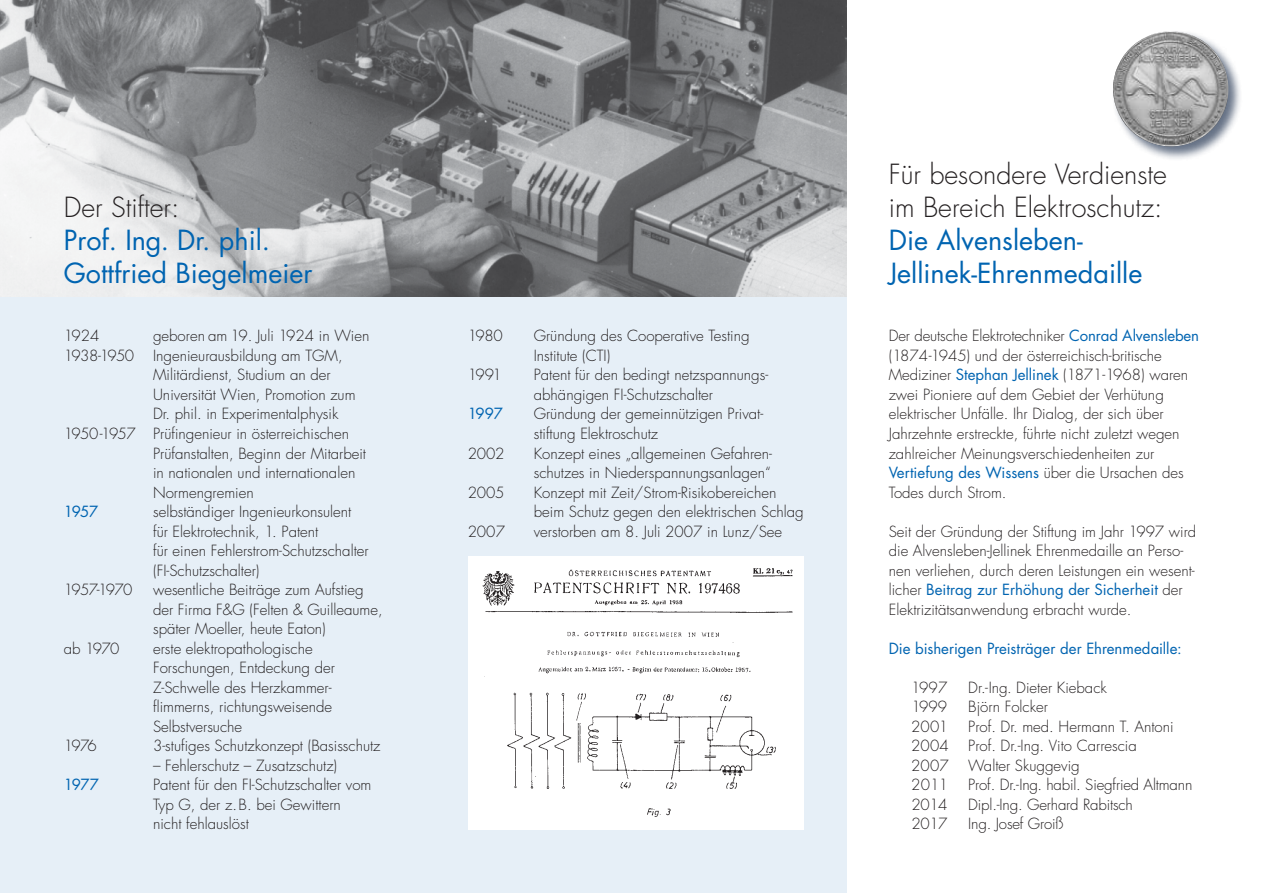
<style>
.page{position:relative;width:1263px;height:893px;background:#fff}
.page>*{position:absolute;margin:0;border:0;box-sizing:border-box;transform-origin:0 0}
.t1{font:27px/33px "Futura Std";color:#0064b1}
.t2{font:300 27px/33px "Futura Std";color:#231f20}
.t3{font:300 15px/19.5px "Futura Std";color:#231f20}
.t4{font:15px "Futura Std";letter-spacing:-.005em;color:#0064b1}
.t5{font:300 15px "Futura Std";letter-spacing:-.045em;color:#231f20}
.t6{font:300 15px "Futura Std";letter-spacing:-.055em;color:#231f20}
.s1{font-weight:400;color:#0064b1}
</style>
<div class="page">
<div style="left:0;top:0;width:846px;height:893px;background:#e6eff7"></div>
<div style="left:468px;top:556px;width:336px;height:273px;background:#fff"></div>
<img style="left:482px;top:568px;width:311px;height:249px">
<img style="left:0;top:0;width:846px;height:297px">
<div style="left:1112px;top:30px;width:131px;height:131px;background:#34445e;opacity:.75"></div>
<img style="left:1113px;top:31px;width:115px;height:115px">
<h1 class="t2" style="left:64px;top:191px;width:117px">Der Stifter:</h1>
<h1 class="t1" style="left:64px;top:224px;width:250px">Prof. Ing. Dr. phil.<br>Gottfried Biegelmeier</h1>
<p class="t3" style="left:64px;top:327px;width:37px">1924</p>
<p class="t3" style="left:153px;top:327px;width:218px">geboren am 19. Juli 1924 in Wien</p>
<p class="t5" style="left:64px;top:346px;width:72px">1938-1950</p>
<p class="t3" style="left:153px;top:346px;width:191px">Ingenieurausbildung am TGM,</p>
<p class="t3" style="left:153px;top:366px;width:179px">Militärdienst, Studium an der</p>
<p class="t3" style="left:153px;top:385px;width:204px">Universität Wien, Promotion zum</p>
<p class="t3" style="left:153px;top:405px;width:187px">Dr. phil. in Experimentalphysik</p>
<p class="t3" style="left:64px;top:424px;width:287px">1950-1957 Prüfingenieur in österreichischen</p>
<p class="t3" style="left:153px;top:444px;width:214px">Prüfanstalten, Beginn der Mitarbeit</p>
<p class="t3" style="left:153px;top:463px;width:204px">in nationalen und internationalen</p>
<p class="t3" style="left:153px;top:483px;width:102px">Normengremien</p>
<p class="t4" style="left:64px;top:502px;width:36px">1957</p>
<p class="t3" style="left:153px;top:502px;width:217px">selbständiger Ingenieurkonsulent für Elektrotechnik, 1. Patent<br>für einen Fehlerstrom-Schutzschalter (FI-Schutzschalter)</p>
<p class="t6" style="left:64px;top:580px;width:70px">1957-1970</p>
<p class="t3" style="left:153px;top:580px;width:231px">wesentliche Beiträge zum Aufstieg der Firma F&amp;G (Felten &amp; Guilleaume, später Moeller, heute Eaton)</p>
<p class="t3" style="left:64px;top:639px;width:57px">ab 1970</p>
<p class="t3" style="left:153px;top:639px;width:183px">erste elektropathologische<br>Forschungen, Entdeckung der<br>Z-Schwelle des Herzkammer&shy;flimmerns, richtungsweisende<br>Selbstversuche</p>
<p class="t3" style="left:64px;top:736px;width:35px">1976</p>
<p class="t3" style="left:153px;top:736px;width:229px">3-stufiges Schutzkonzept (Basisschutz</p>
<p class="t3" style="left:153px;top:756px;width:186px">– Fehlerschutz – Zusatzschutz)</p>
<p class="t4" style="left:64px;top:775px;width:37px">1977</p>
<p class="t3" style="left:153px;top:775px;width:220px">Patent für den FI-Schutzschalter vom<br>Typ G, der z. B. bei Gewittern nicht fehlauslöst</p>
<p class="t3" style="left:468px;top:327px;width:37px">1980</p>
<p class="t3" style="left:534px;top:327px;width:217px">Gründung des Cooperative Testing<br>Institute (CTI)</p>
<p class="t3" style="left:468px;top:366px;width:36px">1991</p>
<p class="t3" style="left:534px;top:366px;width:236px">Patent für den bedingt netzspannungs&shy;abhängigen FI-Schutzschalter</p>
<p class="t4" style="left:468px;top:404px;width:37px">1997</p>
<p class="t3" style="left:534px;top:405px;width:231px">Gründung der gemeinnützigen Privat&shy;stiftung Elektroschutz</p>
<p class="t3" style="left:468px;top:444px;width:38px">2002</p>
<p class="t3" style="left:534px;top:444px;width:240px">Konzept eines „allgemeinen Gefahren&shy;schutzes in Niederspannungsanlagen“</p>
<p class="t3" style="left:468px;top:483px;width:38px">2005</p>
<p class="t3" style="left:534px;top:483px;width:271px">Konzept mit Zeit/Strom-Risikobereichen beim Schutz gegen den elektrischen Schlag</p>
<p class="t3" style="left:468px;top:522px;width:39px">2007</p>
<p class="t3" style="left:534px;top:522px;width:250px">verstorben am 8. Juli 2007 in Lunz/See</p>
<h1 class="t2" style="left:889px;top:158px;width:280px">Für besondere Verdienste im Bereich Elektroschutz:</h1>
<h1 class="t1" style="left:889px;top:224px;width:255px">Die Alvensleben-<br>Jellinek-Ehrenmedaille</h1>
<p class="t3" style="left:889px;top:327px;width:312px">Der deutsche Elektrotechniker <span class="s1">Conrad Alvensleben </span>(1874-1945) und der österreichisch-britische Mediziner <span class="s1">Stephan Jellinek</span> (1871-1968) waren zwei Pioniere auf dem Gebiet der Verhütung elektrischer Unfälle. Ihr Dialog, der sich über Jahrzehnte erstreckte, führte nicht zuletzt wegen zahlreicher Meinungsverschiedenheiten zur <span class="s1">Vertiefung des Wissens</span> über die Ursachen des Todes durch Strom.</p>
<p class="t3" style="left:889px;top:522px;width:309px">Seit der Gründung der Stiftung im Jahr 1997 wird die Alvensleben-Jellinek Ehrenmedaille an Perso&shy;nen verliehen, durch deren Leistungen ein wesent&shy;licher <span class="s1">Beitrag zur Erhöhung der Sicherheit</span> der Elektrizitätsanwendung erbracht wurde.</p>
<p class="t4" style="left:889px;top:638px;width:294px">Die bisherigen Preisträger der Ehrenmedaille:</p>
<p class="t3" style="left:911px;top:678px;width:38px">1997</p>
<p class="t3" style="left:968px;top:678px;width:140px">Dr.-Ing. Dieter Kieback</p>
<p class="t3" style="left:911px;top:697px;width:37px">1999</p>
<p class="t3" style="left:968px;top:697px;width:81px">Björn Folcker</p>
<p class="t3" style="left:911px;top:717px;width:38px">2001</p>
<p class="t3" style="left:968px;top:717px;width:207px">Prof. Dr. med. Hermann T. Antoni</p>
<p class="t3" style="left:911px;top:736px;width:39px">2004</p>
<p class="t3" style="left:968px;top:736px;width:170px">Prof. Dr.-Ing. Vito Carrescia</p>
<p class="t3" style="left:911px;top:756px;width:39px">2007</p>
<p class="t3" style="left:968px;top:756px;width:113px">Walter Skuggevig</p>
<p class="t3" style="left:911px;top:775px;width:38px">2011</p>
<p class="t3" style="left:968px;top:775px;width:226px">Prof. Dr.-Ing. habil. Siegfried Altmann</p>
<p class="t3" style="left:911px;top:795px;width:37px">2014</p>
<p class="t3" style="left:968px;top:795px;width:166px">Dipl.-Ing. Gerhard Rabitsch</p>
<p class="t3" style="left:911px;top:814px;width:37px">2017</p>
<p class="t3" style="left:968px;top:814px;width:97px">Ing. Josef Groiß</p>
</div>
